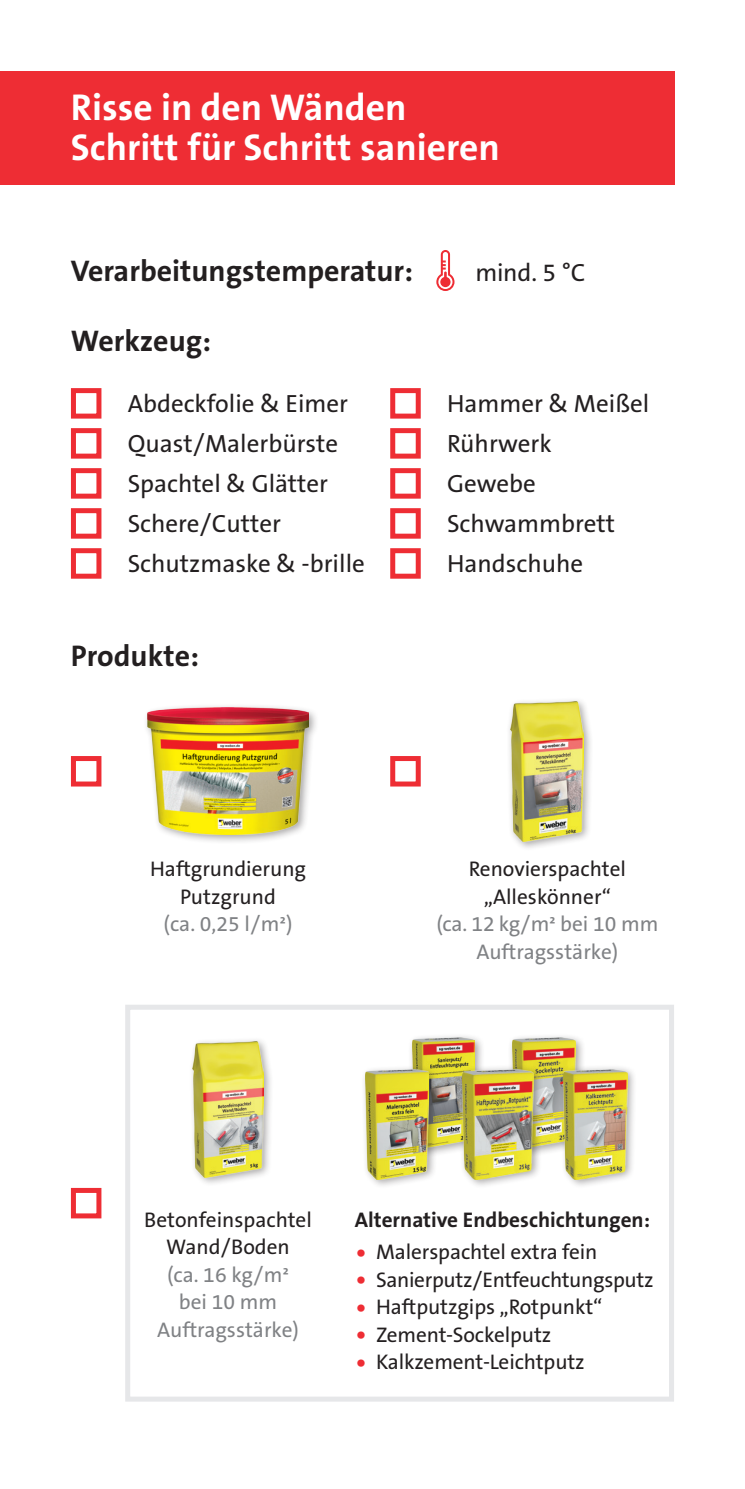
<style>
.page{position:relative;width:745px;height:1489px;background:#fff}
.page>*{position:absolute;margin:0;border:0;box-sizing:border-box;transform-origin:0 0}
.t1{font:700 37.5px/40px "The Sans B7";color:#fff}
.t2{font:700 30px "The Sans B7";color:#231f20}
.t3{font:25px "The Sans B5 Plain";color:#231f20}
.t4{font:21.25px/27.5px "The Sans B5 Plain";letter-spacing:-.005em;color:#231f20;text-align:center}
.t5{font:21.25px/27.5px "The Sans B5 Plain";color:#808285;text-align:center}
.t6{font:700 21.25px "The Sans B7";color:#231f20}
.s1{font-size:30px;color:#ee2d34}
</style>
<div class="page">
<div style="left:0;top:71px;width:673px;height:113px;background:#ee2d34"></div>
<div style="left:143px;top:703px;width:175px;height:141px;background:#231f20;opacity:.4"></div>
<img style="left:148px;top:707px;width:160px;height:127px">
<svg style="left:436px;top:250px;width:18px;height:41px"></svg>
<div style="left:71px;top:388px;width:30px;height:30px;border:5px solid #ee2d34"></div>
<div style="left:390px;top:388px;width:30px;height:30px;border:5px solid #ee2d34"></div>
<div style="left:71px;top:428px;width:30px;height:30px;border:5px solid #ee2d34"></div>
<div style="left:390px;top:428px;width:30px;height:30px;border:5px solid #ee2d34"></div>
<div style="left:71px;top:468px;width:30px;height:30px;border:5px solid #ee2d34"></div>
<div style="left:390px;top:468px;width:30px;height:30px;border:5px solid #ee2d34"></div>
<div style="left:71px;top:508px;width:30px;height:30px;border:5px solid #ee2d34"></div>
<div style="left:390px;top:508px;width:30px;height:30px;border:5px solid #ee2d34"></div>
<div style="left:71px;top:548px;width:30px;height:30px;border:5px solid #ee2d34"></div>
<div style="left:390px;top:548px;width:30px;height:30px;border:5px solid #ee2d34"></div>
<div style="left:505px;top:696px;width:88px;height:154px;background:#231f20;opacity:.4"></div>
<img style="left:510px;top:701px;width:73px;height:140px">
<div style="left:125px;top:1004px;width:548px;height:397px;border:5px solid #e6e7e9"></div>
<div style="left:188px;top:1036px;width:85px;height:150px;background:#231f20;opacity:.4"></div>
<img style="left:192px;top:1041px;width:71px;height:135px">
<div style="left:71px;top:756px;width:30px;height:30px;border:5px solid #ee2d34"></div>
<div style="left:71px;top:1187px;width:30px;height:31px;border:5px solid #ee2d34"></div>
<div style="left:390px;top:756px;width:30px;height:30px;border:5px solid #ee2d34"></div>
<div style="left:507px;top:1032px;width:78px;height:125px;background:#231f20;opacity:.4"></div>
<img style="left:512px;top:1037px;width:63px;height:110px">
<div style="left:407px;top:1033px;width:78px;height:124px;background:#231f20;opacity:.4"></div>
<img style="left:412px;top:1037px;width:62px;height:110px">
<div style="left:361px;top:1064px;width:77px;height:124px;background:#231f20;opacity:.4"></div>
<img style="left:365px;top:1069px;width:63px;height:109px">
<div style="left:458px;top:1063px;width:84px;height:125px;background:#231f20;opacity:.4"></div>
<img style="left:462px;top:1069px;width:71px;height:109px">
<div style="left:559px;top:1063px;width:78px;height:125px;background:#231f20;opacity:.4"></div>
<img style="left:563px;top:1069px;width:64px;height:109px">
<h1 class="t1" style="left:71px;top:89px;width:430px">Risse in den Wänden<br>Schritt für Schritt sanieren</h1>
<h2 class="t2" style="left:71px;top:255px;width:343px">Verarbeitungstemperatur:</h2>
<p class="t3" style="left:475px;top:259px;width:111px">mind. 5 °C</p>
<h2 class="t2" style="left:71px;top:325px;width:142px">Werkzeug:</h2>
<p class="t3" style="left:128px;top:390px;width:222px">Abdeckfolie &amp; Eimer</p>
<p class="t3" style="left:446px;top:390px;width:204px">Hammer &amp; Meißel</p>
<p class="t3" style="left:128px;top:430px;width:212px">Quast/Malerbürste</p>
<p class="t3" style="left:446px;top:430px;width:106px">Rührwerk</p>
<p class="t3" style="left:128px;top:470px;width:202px">Spachtel &amp; Glätter</p>
<p class="t3" style="left:446px;top:470px;width:90px">Gewebe</p>
<p class="t3" style="left:128px;top:510px;width:155px">Schere/Cutter</p>
<p class="t3" style="left:446px;top:510px;width:169px">Schwammbrett</p>
<p class="t3" style="left:128px;top:550px;width:238px">Schutzmaske &amp; -brille</p>
<p class="t3" style="left:446px;top:550px;width:138px">Handschuhe</p>
<h2 class="t2" style="left:71px;top:640px;width:129px">Produkte:</h2>
<p class="t4" style="left:150px;top:856px;width:157px">Haftgrundierung<br>Putzgrund</p>
<p class="t5" style="left:163px;top:911px;width:130px">(ca. 0,25 l/m²)</p>
<p class="t4" style="left:468px;top:856px;width:159px">Renovierspachtel „Alleskönner“</p>
<p class="t5" style="left:436px;top:911px;width:223px">(ca. 12 kg/m² bei 10 mm<br>Auftragsstärke)</p>
<p class="t4" style="left:144px;top:1206px;width:169px">Betonfeinspachtel<br>Wand/Boden</p>
<p class="t5" style="left:157px;top:1261px;width:143px">(ca. 16 kg/m² bei 10 mm<br>Auftragsstärke)</p>
<p class="t6" style="left:354px;top:1207px;width:297px">Alternative Endbeschichtungen:</p>
<p class="t4" style="left:354px;top:1238px;width:244px"><span class="s1">•</span> Malerspachtel extra fein</p>
<p class="t4" style="left:354px;top:1266px;width:300px"><span class="s1">•</span> Sanierputz/Entfeuchtungsputz</p>
<p class="t4" style="left:354px;top:1293px;width:249px"><span class="s1">•</span> Haftputzgips „Rotpunkt“</p>
<p class="t4" style="left:354px;top:1321px;width:198px"><span class="s1">•</span> Zement-Sockelputz</p>
<p class="t4" style="left:354px;top:1348px;width:231px"><span class="s1">•</span> Kalkzement-Leichtputz</p>
</div>
